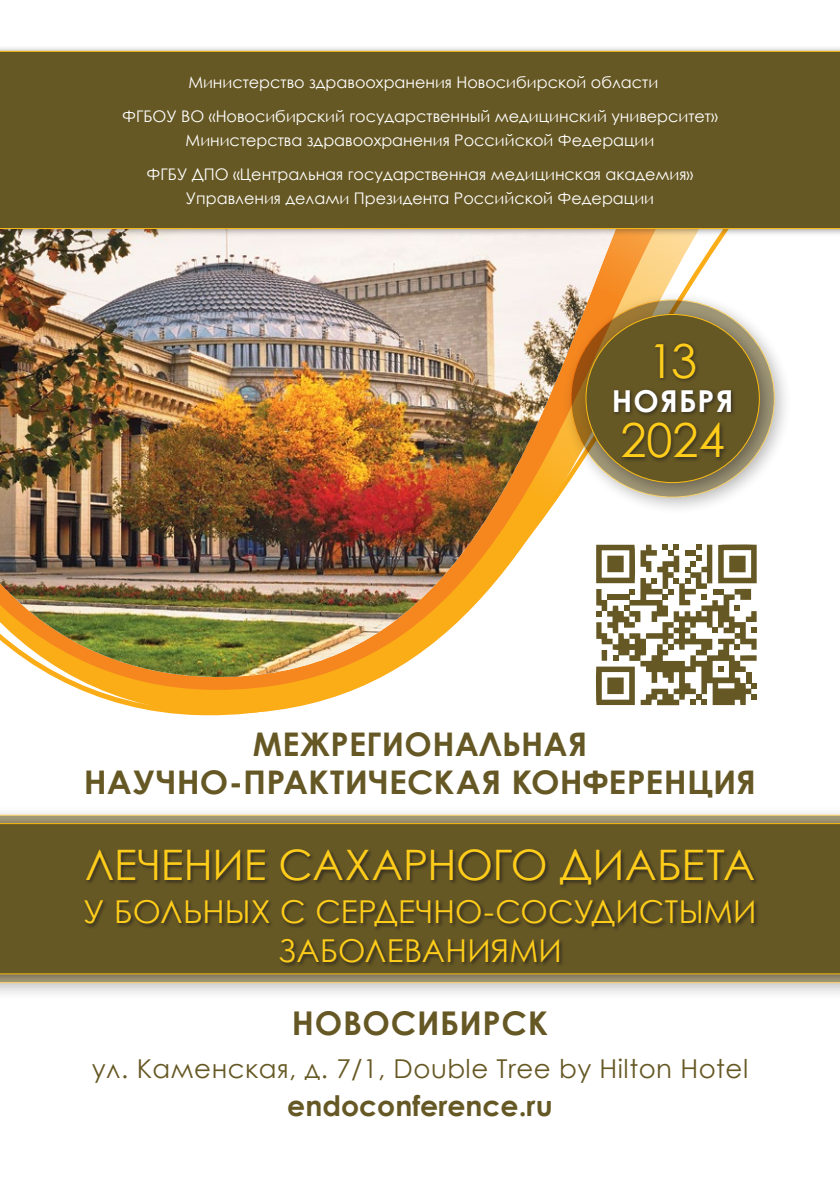
<style>
.page{position:relative;width:840px;height:1191px;background:#fff}
.page>*{position:absolute;margin:0;border:0;box-sizing:border-box;transform-origin:0 0}
.t1{font:47px "Century Gothic";color:#ffcd1a}
.t2{font:42px "Century Gothic";letter-spacing:-.005em;color:#ffcd1a}
.t3{font:700 32.8px "Century Gothic";letter-spacing:.02em;color:#665824}
.t4{font:700 32.6px/37.8px "Century Gothic";letter-spacing:.01em;color:#665824;text-align:center}
.t5{font:31.6px/38.8px "Century Gothic";letter-spacing:.005em;color:#ffcd1a;text-align:center}
.t6{font:700 30.2px "Century Gothic";letter-spacing:.04em;color:#fff}
.t7{font:700 28.2px "Century Gothic";color:#665824}
.t8{font:26px "Century Gothic";letter-spacing:.02em;color:#665824}
.t9{font:16px/24px "Century Gothic";color:#fff}
</style>
<div class="page">
<div style="left:0;top:805px;width:839px;height:195px;background:#231f20;opacity:.45"></div>
<svg style="left:0;top:814px;width:839px;height:169px"></svg>
<div style="left:0;top:818px;width:839px;height:164px;background:#231f20;opacity:.45"></div>
<div style="left:0;top:823px;width:839px;height:151px;background:#665824"></div>
<svg style="left:68px;top:684px;width:689px;height:31px"></svg>
<svg style="left:58px;top:237px;width:699px;height:447px"></svg>
<img style="left:0;top:237px;width:670px;height:442px">
<div style="left:84px;top:848px;width:674px;height:120px;background:#231f20;opacity:.75"></div>
<div style="left:561px;top:290px;width:230px;height:225px;background:#231f20;opacity:.45"></div>
<div style="left:576px;top:305px;width:201px;height:196px;background:#231f20;opacity:.45"></div>
<div style="left:585px;top:314px;width:174px;height:168px;background:#665824;border-radius:50%"></div>
<div style="left:611px;top:341px;width:125px;height:122px;background:#231f20;opacity:.75"></div>
<svg style="left:595px;top:544px;width:161px;height:161px"></svg>
<div style="left:0;top:46px;width:839px;height:191px;background:#231f20;opacity:.45"></div>
<div style="left:0;top:51px;width:839px;height:178px;background:#665824"></div>
<p class="t9" style="left:188px;top:70px;width:471px">Министерство здравоохранения Н овосибирской области</p>
<p class="t9" style="left:122px;top:104px;width:25px">ФГБОУ</p>
<p class="t9" style="left:181px;top:104px;width:537px">ВО «Н овосибирский государственный медицинский университет»<br>Министерства здравоохранения Российской Федерации</p>
<p class="t9" style="left:146px;top:162px;width:24px">ФГБУ</p>
<p class="t9" style="left:186px;top:162px;width:508px;text-indent:6px">ДПО «Центральная государственная медицинская академия»<br>Управления делами Президента Российской Федерации</p>
<h1 class="t1" style="left:647px;top:328px;width:50px">13</h1>
<h3 class="t6" style="left:611px;top:378px;width:123px">ноября</h3>
<h1 class="t1" style="left:620px;top:407px;width:106px">2024</h1>
<h3 class="t4" style="left:84px;top:724px;width:673px">Межрегиональная научно-практическая конферен ция</h3>
<h2 class="t2" style="left:85px;top:835px;width:671px">Лечение сахарного диабета</h2>
<h3 class="t5" style="left:84px;top:891px;width:674px">у больных с сердечно-сосудистыми заболеваниями</h3>
<h3 class="t3" style="left:292px;top:998px;width:257px">Новосибирск</h3>
<h3 class="t8" style="left:92px;top:1050px;width:657px">ул. Каменская, д. 7/1, Double Tree by Hilton Hotel</h3>
<h3 class="t7" style="left:287px;top:1084px;width:267px">endoconference.ru</h3>
</div>
